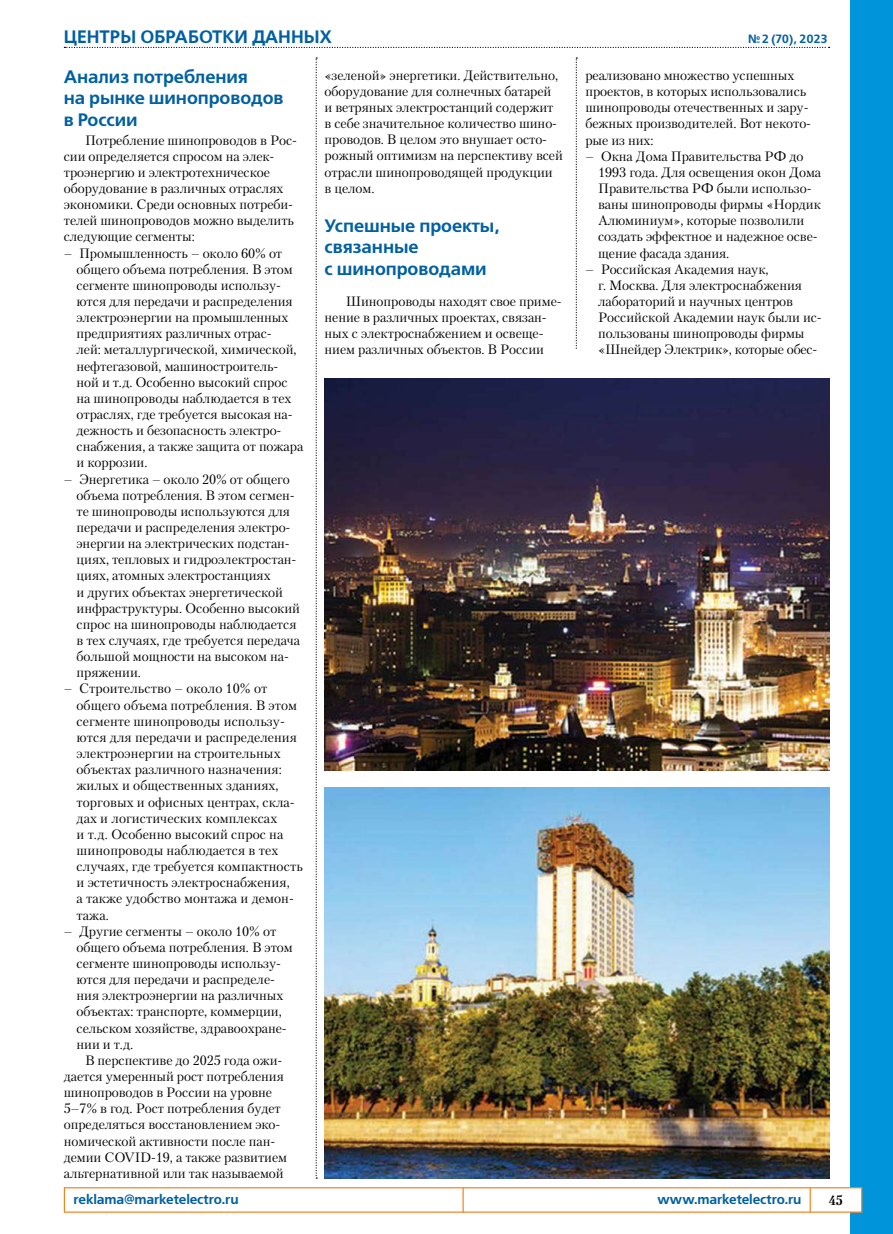
<style>
.page{position:relative;width:893px;height:1234px;background:#fff}
.page>*{position:absolute;margin:0;border:0;box-sizing:border-box;transform-origin:0 0}
.t1{font:18px/21.6px "Free Set Demi C";letter-spacing:-.005em;color:#0060a2}
.t2{font:13.5px/16.2px "Petersburg C";letter-spacing:-.005em;color:#000}
.t3{font:13.5px "Free Set Demi C";letter-spacing:-.015em;color:#0060a2}
.t4{font:700 13.5px "Petersburg C";color:#000}
.t5{font:12px "Free Set Demi C";letter-spacing:-.02em;color:#0060a2}
</style>
<div class="page">
<svg style="left:64px;top:47px;width:766px;height:1px"></svg>
<svg style="left:576px;top:57px;width:1px;height:292px"></svg>
<svg style="left:316px;top:57px;width:1px;height:1121px"></svg>
<div style="left:850px;top:0;width:43px;height:1233px;background:#0095da"></div>
<div style="left:64px;top:1186px;width:798px;height:26px;background:#fff;border:1px solid #f58220"></div>
<svg style="left:810px;top:1187px;width:1px;height:25px"></svg>
<hr style="left:462px;top:1187px;width:2px;height:25px;background:#f58220">
<img style="left:325px;top:787px;width:504px;height:391px">
<img style="left:325px;top:378px;width:504px;height:392px">
<h1 class="t1" style="left:64px;top:26px;width:270px">ЦЕНТРЫ ОБРАБОТКИ ДАННЫХ</h1>
<h1 class="t1" style="left:64px;top:66px;width:221px">Анализ потребления<br>на рынке шинопроводов в России</h1>
<p class="t2" style="left:64px;top:131px;width:235px;text-indent:21px">Потребление шинопроводов в Рос&shy;сии определяется спросом на элек&shy;троэнергию и электротехническое оборудование в различных отраслях экономики. Среди основных потреби&shy;телей шинопроводов можно выделить следующие сегменты:</p>
<p class="t2" style="left:77px;top:244px;width:228px;text-indent:-13px">– Промышленность – около 60% от общего объема потребления. В этом сегменте шинопроводы использу&shy;ются для передачи и распределения электроэнергии на промышленных предприятиях различных отрас-<br>лей: металлургической, химической, нефтегазовой, машиностроитель&shy;ной и т.д. Особенно высокий спрос на шинопроводы наблюдается в тех отраслях, где требуется высокая на&shy;дежность и безопасность электро&shy;снабжения, а также защита от пожара и коррозии.</p>
<p class="t2" style="left:77px;top:470px;width:225px;text-indent:-13px">– Энергетика – около 20% от общего объема потребления. В этом сегмен&shy;те шинопроводы используются для передачи и распределения электро&shy;энергии на электрических подстан&shy;циях, тепловых и гидроэлектростан&shy;циях, атомных электростанциях<br>и других объектах энергетической инфраструктуры. Особенно высокий спрос на шинопроводы наблюдается в тех случаях, где требуется передача большой мощности на высоком на&shy;пряжении.</p>
<p class="t2" style="left:77px;top:680px;width:228px;text-indent:-13px">– Строительство – около 10% от общего объема потребления. В этом сегменте шинопроводы использу&shy;ются для передачи и распределения электроэнергии на строительных объектах различного назначения: жилых и общественных зданиях, торговых и офисных центрах, скла&shy;дах и логистических комплексах<br>и т.д. Особенно высокий спрос на шинопроводы наблюдается в тех случаях, где требуется компактность и эстетичность электроснабжения,<br>а также удобство монтажа и демон&shy;тажа.</p>
<p class="t2" style="left:77px;top:922px;width:218px;text-indent:-13px">– Другие сегменты – около 10% от общего объема потребления. В этом сегменте шинопроводы использу&shy;ются для передачи и распределе&shy;ния электроэнергии на различных объектах: транспорте, коммерции, сельском хозяйстве, здравоохране&shy;нии и т.д.</p>
<p class="t2" style="left:64px;top:1051px;width:225px;text-indent:21px">В перспективе до 2025 года ожи&shy;дается умеренный рост потребления шинопроводов в России на уровне 5–7% в год. Рост потребления будет определяться восстановлением эко&shy;номической активности после пан&shy;демии COVID-19, а также развитием альтернативной или так называемой</p>
<p class="t2" style="left:325px;top:67px;width:240px">«зеленой» энергетики. Действительно, оборудование для солнечных батарей<br>и ветряных электростанций содержит в себе значительное количество шино&shy;проводов. В целом это внушает осто&shy;рожный оптимизм на перспективу всей отрасли шинопроводящей продукции в целом.</p>
<h1 class="t1" style="left:325px;top:215px;width:176px">Успешные проекты, связанные<br>с шинопроводами</h1>
<p class="t2" style="left:325px;top:293px;width:239px;text-indent:21px">Шинопроводы находят свое приме&shy;нение в различных проектах, связан&shy;ных с электроснабжением и освеще&shy;нием различных объектов. В России</p>
<p class="t5" style="left:748px;top:32px;width:81px">№ 2 (70), 2023</p>
<p class="t2" style="left:585px;top:67px;width:227px">реализовано множество успешных проектов, в которых использовались шинопроводы отечественных и зару&shy;бежных производителей. Вот некото&shy;рые из них:</p>
<p class="t2" style="left:598px;top:148px;width:225px;text-indent:-13px">– Окна Дома Правительства РФ до<br>1993 года. Для освещения окон Дома<br>Правительства РФ были использо&shy;ваны шинопроводы фирмы «Нордик<br>Алюминиум», которые позволили создать эффектное и надежное осве&shy;щение фасада здания.</p>
<p class="t2" style="left:598px;top:261px;width:225px;text-indent:-13px">– Российская Академия наук,<br>г. Москва. Для электроснабжения лабораторий и научных центров<br>Российской Академии наук были ис&shy;пользованы шинопроводы фирмы «Шнейдер Электрик», которые обес-</p>
<p class="t3" style="left:73px;top:1191px;width:167px">reklama@marketelectro.ru</p>
<p class="t3" style="left:657px;top:1191px;width:146px">www.marketelectro.ru</p>
<p class="t4" style="left:829px;top:1191px;width:16px">45</p>
</div>
